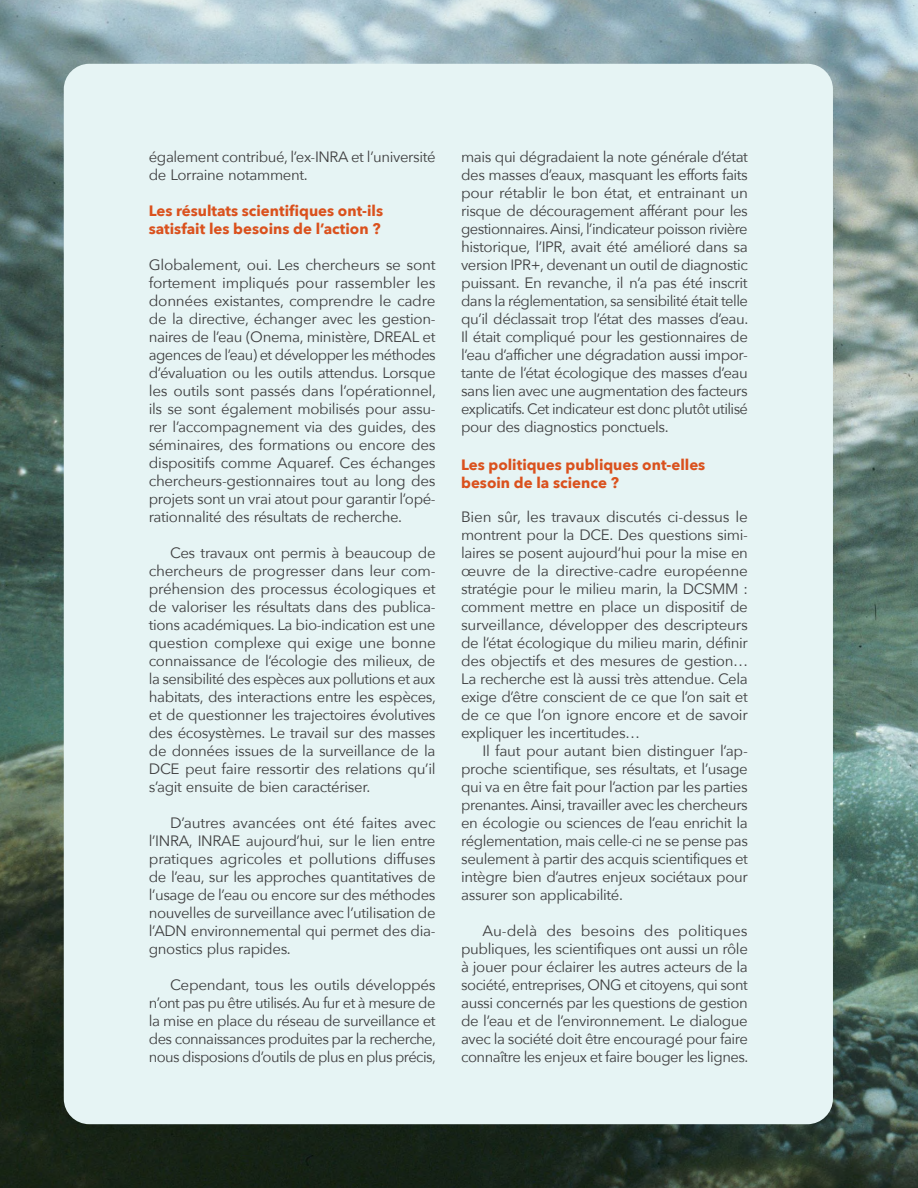
<style>
.page{position:relative;width:918px;height:1188px;background:#fff}
.page>*{position:absolute;margin:0;border:0;box-sizing:border-box;transform-origin:0 0}
.Texte_courant{font:15px/18px "Avenir Next";letter-spacing:-.025em;color:#3e3e3f;text-align:justify}
.Texte_courant_sa{font:15px/18px "Avenir Next";letter-spacing:-.025em;color:#3e3e3f;text-align:justify}
.intro_temoignage{font:700 15px/18px "Avenir Next";color:#da511d}
</style>
<div class="page">
<img style="left:0;top:0;width:918px;height:1188px">
<div style="left:64px;top:64px;width:769px;height:1060px;background:#e6f4f4;border-radius:26px"></div>
<p class="Texte_courant" style="left:149px;top:147px;width:288px">également contribué, l’ex-INRA et l’université de Lorraine notamment.</p>
<p class="intro_temoignage" style="left:149px;top:202px;width:236px">Les résultats scientifiques ont-ils satisfait les besoins de l’action ?</p>
<p class="Texte_courant_sa" style="left:149px;top:255px;width:289px">Globalement, oui. Les chercheurs se sont fortement impliqués pour rassembler les données existantes, comprendre le cadre de la directive, échanger avec les gestion&shy;naires de l’eau (Onema, ministère, DREAL et agences de l’eau) et développer les méthodes d’évaluation ou les outils attendus. Lorsque les outils sont passés dans l’opérationnel, ils se sont également mobilisés pour assu&shy;rer l’accompagnement via des guides, des séminaires, des formations ou encore des dispositifs comme Aquaref. Ces échanges chercheurs-gestionnaires tout au long des projets sont un vrai atout pour garantir l’opé&shy;rationnalité des résultats de recherche.</p>
<p class="Texte_courant" style="left:149px;top:543px;width:289px;text-indent:21px">Ces travaux ont permis à beaucoup de chercheurs de progresser dans leur com&shy;préhension des processus écologiques et de valoriser les résultats dans des publica&shy;tions académiques. La bio-indication est une question complexe qui exige une bonne connaissance de l’écologie des milieux, de la sensibilité des espèces aux pollutions et aux habitats, des interactions entre les espèces, et de questionner les trajectoires évolutives des écosystèmes. Le travail sur des masses de données issues de la surveillance de la DCE peut faire ressortir des relations qu’il s’agit ensuite de bien caractériser.</p>
<p class="Texte_courant" style="left:149px;top:813px;width:288px;text-indent:21px">D’autres avancées ont été faites avec l’INRA, INRAE aujourd’hui, sur le lien entre pratiques agricoles et pollutions diffuses de l’eau, sur les approches quantitatives de l’usage de l’eau ou encore sur des méthodes nouvelles de surveillance avec l’utilisation de l’ADN environnemental qui permet des dia&shy;gnostics plus rapides.</p>
<p class="Texte_courant" style="left:149px;top:975px;width:289px;text-indent:21px">Cependant, tous les outils développés n’ont pas pu être utilisés. Au fur et à mesure de la mise en place du réseau de surveillance et des connaissances produites par la recherche, nous disposions d’outils de plus en plus précis,</p>
<p class="Texte_courant" style="left:461px;top:147px;width:289px">mais qui dégradaient la note générale d’état des masses d’eaux, masquant les efforts faits pour rétablir le bon état, et entrainant un risque de découragement afférant pour les gestionnaires. Ainsi, l’indicateur poisson rivière historique, l’IPR, avait été amélioré dans sa version IPR+, devenant un outil de diagnostic puissant. En revanche, il n’a pas été inscrit dans la réglementation, sa sensibilité était telle qu’il déclassait trop l’état des masses d’eau.<br>Il était compliqué pour les gestionnaires de l’eau d’afficher une dégradation aussi impor&shy;tante de l’état écologique des masses d’eau sans lien avec une augmentation des facteurs explicatifs. Cet indicateur est donc plutôt utilisé pour des diagnostics ponctuels.</p>
<p class="intro_temoignage" style="left:461px;top:456px;width:246px">Les politiques publiques ont-elles besoin de la science ?</p>
<p class="Texte_courant_sa" style="left:461px;top:507px;width:289px">Bien sûr, les travaux discutés ci-dessus le montrent pour la DCE. Des questions simi&shy;laires se posent aujourd’hui pour la mise en œuvre de la directive-cadre européenne stratégie pour le milieu marin, la DCSMM : comment mettre en place un dispositif de surveillance, développer des descripteurs de l’état écologique du milieu marin, définir des objectifs et des mesures de gestion… La recherche est là aussi très attendue. Cela exige d’être conscient de ce que l’on sait et de ce que l’on ignore encore et de savoir expliquer les incertitudes…</p>
<p class="Texte_courant" style="left:461px;top:741px;width:288px;text-indent:21px">Il faut pour autant bien distinguer l’ap&shy;proche scientifique, ses résultats, et l’usage qui va en être fait pour l’action par les parties prenantes. Ainsi, travailler avec les chercheurs en écologie ou sciences de l’eau enrichit la réglementation, mais celle-ci ne se pense pas seulement à partir des acquis scientifiques et intègre bien d’autres enjeux sociétaux pour assurer son applicabilité.</p>
<p class="Texte_courant" style="left:461px;top:921px;width:289px;text-indent:21px">Au-delà des besoins des politiques publiques, les scientifiques ont aussi un rôle à jouer pour éclairer les autres acteurs de la société, entreprises, ONG et citoyens, qui sont aussi concernés par les questions de gestion de l’eau et de l’environnement. Le dialogue avec la société doit être encouragé pour faire connaître les enjeux et faire bouger les lignes.</p>
</div>
